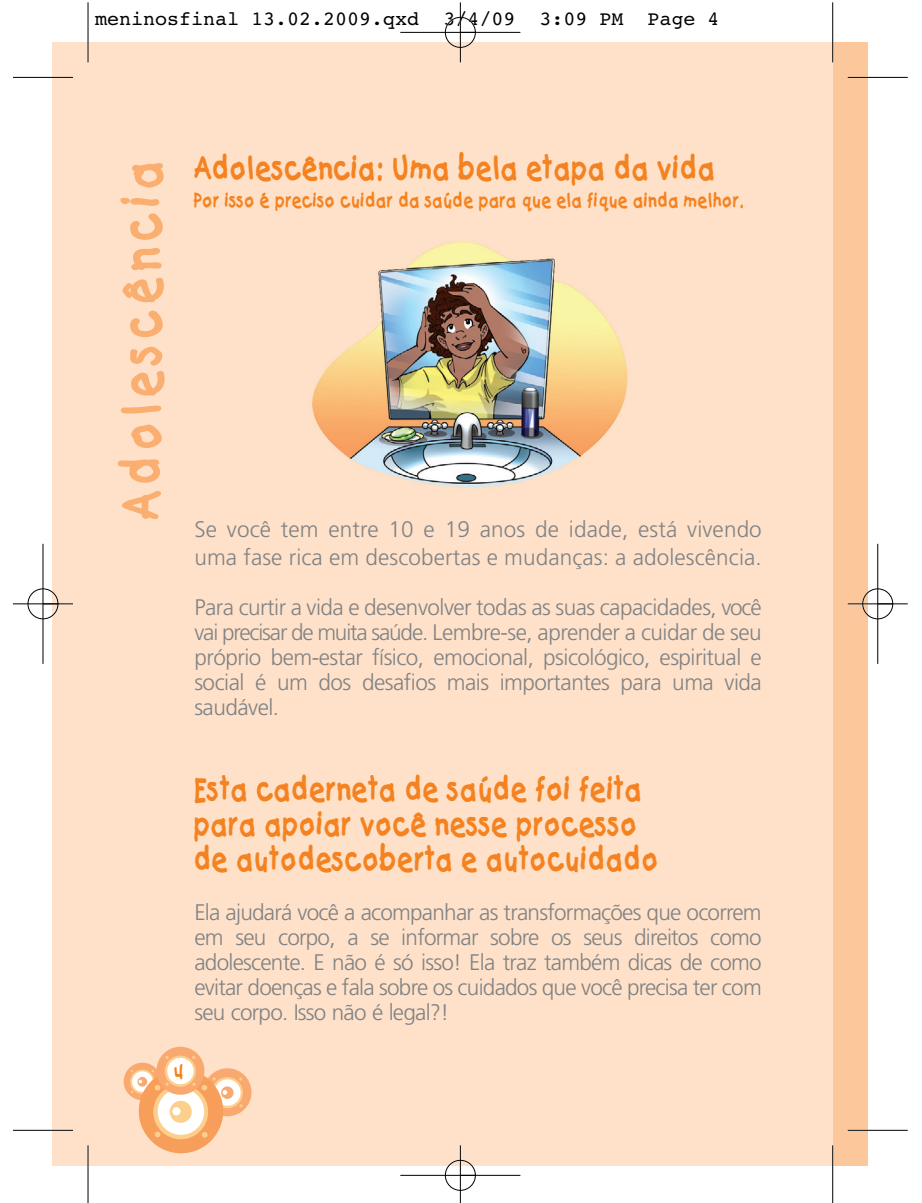
<style>
.page{position:relative;width:922px;height:1203px;background:#fff}
.page>*{position:absolute;margin:0;border:0;box-sizing:border-box;transform-origin:0 0}
.t1{font:100 50px "Catchup";letter-spacing:.105em;color:#faaf71}
.t2{font:100 30px/35px "Catchup";color:#f58220}
.t3{font:300 22.5px/25px "Frutiger";letter-spacing:-.02em;color:#808285;text-align:justify}
.t4{font:300 22.5px/27.5px "Frutiger";letter-spacing:.005em;color:#808285}
.t5{font:20px "Courier";color:#000}
.t6{font:100 20px "Catchup";color:#f58220}
.t7{font:100 18.25px "Catchup";color:#f58220}
</style>
<div class="page">
<div style="left:832px;top:42px;width:35px;height:1123px;background:#fcc89b"></div>
<div style="left:53px;top:42px;width:779px;height:1123px;background:#fee1c8"></div>
<div style="left:124px;top:1062px;width:37px;height:38px;background:#f9a86f;border-radius:50%"></div>
<svg style="left:130px;top:1069px;width:24px;height:24px"></svg>
<div style="left:132px;top:1071px;width:21px;height:20px;background:#fff;border-radius:50%"></div>
<svg style="left:137px;top:1076px;width:10px;height:10px"></svg>
<svg style="left:138px;top:1079px;width:4px;height:4px"></svg>
<div style="left:203px;top:1068px;width:48px;height:48px;background:#f9a86f;border-radius:50%"></div>
<svg style="left:212px;top:1077px;width:31px;height:31px"></svg>
<div style="left:214px;top:1079px;width:26px;height:26px;background:#fff;border-radius:50%"></div>
<div style="left:221px;top:1086px;width:12px;height:12px;background:#f9a86f;border-radius:50%"></div>
<svg style="left:222px;top:1090px;width:5px;height:4px"></svg>
<div style="left:139px;top:1068px;width:84px;height:85px;background:#f89e5b;border-radius:50%"></div>
<svg style="left:153px;top:1084px;width:55px;height:55px"></svg>
<div style="left:158px;top:1088px;width:46px;height:46px;background:#fff;border-radius:50%"></div>
<div style="left:170px;top:1100px;width:22px;height:22px;background:#fdcf8c;border-radius:50%"></div>
<svg style="left:202px;top:1132px;width:5px;height:5px"></svg>
<svg style="left:155px;top:1131px;width:5px;height:6px"></svg>
<svg style="left:201px;top:1077px;width:15px;height:13px"></svg>
<div style="left:172px;top:1107px;width:8px;height:8px;background:#fff;border-radius:50%"></div>
<div style="left:156px;top:1046px;width:48px;height:48px;background:#f9a86f;border-radius:50%"></div>
<svg style="left:165px;top:1055px;width:31px;height:31px"></svg>
<div style="left:167px;top:1057px;width:26px;height:27px;background:#fff;border-radius:50%"></div>
<svg style="left:154px;top:1082px;width:15px;height:11px"></svg>
<img style="left:312px;top:242px;width:316px;height:245px">
<hr style="left:87px;top:2px;width:2px;height:60px;background:#fff">
<hr style="left:831px;top:2px;width:2px;height:60px;background:#fff">
<hr style="left:87px;top:1145px;width:2px;height:57px;background:#fff">
<hr style="left:831px;top:1145px;width:2px;height:57px;background:#fff">
<hr style="left:88px;top:2px;width:1px;height:60px;background:#000">
<hr style="left:13px;top:77px;width:60px;height:1px;background:#000">
<hr style="left:832px;top:2px;width:1px;height:60px;background:#000">
<hr style="left:847px;top:77px;width:60px;height:1px;background:#000">
<hr style="left:88px;top:1145px;width:1px;height:57px;background:#000">
<hr style="left:13px;top:1129px;width:60px;height:1px;background:#000">
<hr style="left:832px;top:1145px;width:1px;height:57px;background:#000">
<hr style="left:847px;top:1129px;width:60px;height:1px;background:#000">
<hr style="left:459px;top:2px;width:2px;height:60px;background:#fff">
<hr style="left:459px;top:1145px;width:2px;height:57px;background:#fff">
<div style="left:444px;top:17px;width:32px;height:31px;border:1px solid #fff;border-radius:50%"></div>
<div style="left:444px;top:1159px;width:32px;height:31px;border:1px solid #fff;border-radius:50%"></div>
<div style="left:27px;top:588px;width:32px;height:31px;border:1px solid #fff;border-radius:50%"></div>
<div style="left:861px;top:588px;width:32px;height:31px;border:1px solid #fff;border-radius:50%"></div>
<hr style="left:400px;top:32px;width:120px;height:1px;background:#000">
<hr style="left:400px;top:1174px;width:120px;height:1px;background:#000">
<hr style="left:43px;top:544px;width:1px;height:120px;background:#000">
<hr style="left:877px;top:544px;width:1px;height:120px;background:#000">
<hr style="left:460px;top:2px;width:1px;height:60px;background:#000">
<hr style="left:460px;top:1145px;width:1px;height:57px;background:#000">
<hr style="left:13px;top:603px;width:60px;height:1px;background:#000">
<hr style="left:847px;top:603px;width:60px;height:1px;background:#000">
<div style="left:445px;top:17px;width:30px;height:31px;border:1px solid #000;border-radius:50%"></div>
<div style="left:445px;top:1159px;width:30px;height:31px;border:1px solid #000;border-radius:50%"></div>
<div style="left:28px;top:588px;width:30px;height:31px;border:1px solid #000;border-radius:50%"></div>
<div style="left:862px;top:588px;width:30px;height:31px;border:1px solid #000;border-radius:50%"></div>
<p class="t5" style="left:95px;top:12px;width:626px">meninosfinal 13.02.2009.qxd 3/4/09 3:09 PM Page 4</p>
<h1 class="t1" style="left:118px;top:519px;width:362px;rotate:-90deg">Adolescência</h1>
<h2 class="t2" style="left:194px;top:153px;width:523px">Adolescência: Uma bela etapa da vida</h2>
<p class="t7" style="left:194px;top:191px;width:551px">Por isso é preciso cuidar da saúde para que ela fique ainda melhor.</p>
<p class="t4" style="left:194px;top:517px;width:568px">Se você tem entre 10 e 19 anos de idade, está vivendo uma fase rica em descobertas e mudanças: a adolescência.</p>
<p class="t3" style="left:194px;top:596px;width:569px">Para curtir a vida e desenvolver todas as suas capacidades, você vai precisar de muita saúde. Lembre-se, aprender a cuidar de seu próprio bem-estar físico, emocional, psicológico, espiritual e social é um dos desafios mais importantes para uma vida saudável.</p>
<h2 class="t2" style="left:194px;top:773px;width:466px">Esta caderneta de saúde foi feita para apoiar você nesse processo de autodescoberta e autocuidado</h2>
<p class="t3" style="left:194px;top:901px;width:568px">Ela ajudará você a acompanhar as transformações que ocorrem em seu corpo, a se informar sobre os seus direitos como adolescente. E não é só isso! Ela traz também dicas de como evitar doenças e fala sobre os cuidados que você precisa ter com seu corpo. Isso não é legal?!</p>
<p class="t6" style="left:175px;top:1061px;width:11px">4</p>
</div>
